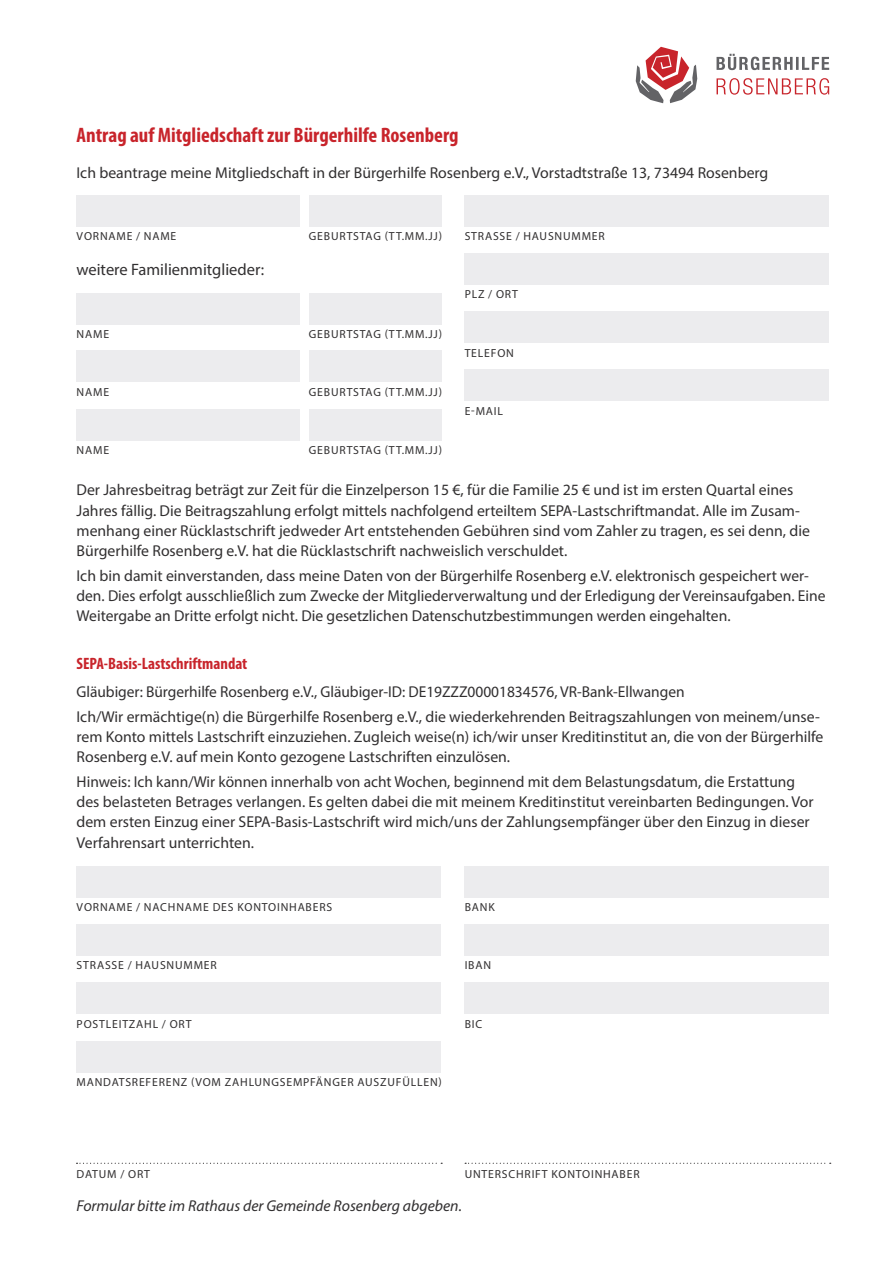
<style>
.page{position:relative;width:893px;height:1263px;background:#fff}
.page>*{position:absolute;margin:0;border:0;box-sizing:border-box;transform-origin:0 0}
.t1{font:700 condensed 21px "Myriad Pro";color:#c8242b}
.t2{font:700 condensed 16.5px "Myriad Pro";color:#c8242b}
.t3{font:16.5px "Myriad Pro";color:#312f30}
.t4{font:15.75px/20.2px "Myriad Pro";color:#312f30}
.t5{font:italic 15.75px "Myriad Pro";color:#312f30}
.t6{font:11.7px "Myriad Pro";letter-spacing:.07em;color:#312f30}
</style>
<div class="page">
<svg style="left:636px;top:47px;width:61px;height:56px"></svg>
<svg style="left:716px;top:78px;width:113px;height:17px"></svg>
<svg style="left:716px;top:54px;width:113px;height:16px"></svg>
<div style="left:77px;top:195px;width:223px;height:32px;background:#ececee"></div>
<div style="left:77px;top:865px;width:364px;height:32px;background:#ececee"></div>
<div style="left:465px;top:865px;width:364px;height:32px;background:#ececee"></div>
<div style="left:77px;top:924px;width:364px;height:31px;background:#ececee"></div>
<div style="left:465px;top:924px;width:364px;height:31px;background:#ececee"></div>
<div style="left:77px;top:982px;width:364px;height:32px;background:#ececee"></div>
<div style="left:77px;top:1041px;width:364px;height:32px;background:#ececee"></div>
<div style="left:465px;top:982px;width:364px;height:32px;background:#ececee"></div>
<div style="left:77px;top:293px;width:223px;height:31px;background:#ececee"></div>
<div style="left:77px;top:350px;width:223px;height:32px;background:#ececee"></div>
<div style="left:77px;top:409px;width:223px;height:32px;background:#ececee"></div>
<div style="left:309px;top:195px;width:132px;height:32px;background:#ececee"></div>
<div style="left:309px;top:293px;width:132px;height:31px;background:#ececee"></div>
<div style="left:309px;top:350px;width:132px;height:32px;background:#ececee"></div>
<div style="left:309px;top:409px;width:132px;height:32px;background:#ececee"></div>
<div style="left:465px;top:195px;width:364px;height:32px;background:#ececee"></div>
<div style="left:465px;top:311px;width:364px;height:32px;background:#ececee"></div>
<div style="left:465px;top:253px;width:364px;height:32px;background:#ececee"></div>
<div style="left:465px;top:369px;width:364px;height:32px;background:#ececee"></div>
<svg style="left:77px;top:1163px;width:365px;height:1px"></svg>
<svg style="left:465px;top:1163px;width:366px;height:1px"></svg>
<h1 class="t1" style="left:77px;top:122px;width:383px">Antrag auf Mitgliedschaft zur Bürgerhilfe Rosenberg</h1>
<p class="t4" style="left:77px;top:163px;width:693px">Ich beantrage meine Mitgliedschaft in der Bürgerhilfe Rosenberg e.V., Vorstadtstraße 13, 73494 Rosenberg</p>
<p class="t6" style="left:77px;top:229px;width:101px">VORNAME / NAME</p>
<p class="t6" style="left:309px;top:229px;width:135px">GEBURTSTAG (TT.MM.JJ)</p>
<p class="t6" style="left:465px;top:229px;width:142px">STRASSE / HAUSNUMMER</p>
<p class="t3" style="left:77px;top:259px;width:189px">weitere Familienmitglieder:</p>
<p class="t6" style="left:465px;top:287px;width:55px">PLZ / ORT</p>
<p class="t6" style="left:77px;top:327px;width:34px">NAME</p>
<p class="t6" style="left:309px;top:327px;width:135px">GEBURTSTAG (TT.MM.JJ)</p>
<p class="t6" style="left:465px;top:346px;width:51px">TELEFON</p>
<p class="t6" style="left:77px;top:385px;width:34px">NAME</p>
<p class="t6" style="left:309px;top:385px;width:135px">GEBURTSTAG (TT.MM.JJ)</p>
<p class="t6" style="left:465px;top:404px;width:40px">E-MAIL</p>
<p class="t6" style="left:77px;top:443px;width:34px">NAME</p>
<p class="t6" style="left:309px;top:443px;width:135px">GEBURTSTAG (TT.MM.JJ)</p>
<p class="t4" style="left:77px;top:480px;width:735px">Der Jahresbeitrag beträgt zur Zeit für die Einzelperson 15 €, für die Familie 25 € und ist im ersten Quartal eines Jahres fällig. Die Beitragszahlung erfolgt mittels nachfolgend erteiltem SEPA-Lastschriftmandat. Alle im Zusam&shy;menhang einer Rücklastschrift jedweder Art entstehenden Gebühren sind vom Zahler zu tragen, es sei denn, die Bürgerhilfe Rosenberg e.V. hat die Rücklastschrift nachweislich verschuldet.</p>
<p class="t4" style="left:77px;top:565px;width:751px">Ich bin damit einverstanden, dass meine Daten von der Bürgerhilfe Rosenberg e.V. elektronisch gespeichert wer&shy;den. Dies erfolgt ausschließlich zum Zwecke der Mitgliederverwaltung und der Erledigung der Vereinsaufgaben. Eine<br>Weitergabe an Dritte erfolgt nicht. Die gesetzlichen Datenschutzbestimmungen werden eingehalten.</p>
<p class="t2" style="left:77px;top:653px;width:172px">SEPA-Basis-Lastschriftmandat</p>
<p class="t4" style="left:77px;top:679px;width:745px;line-height:24.5px">Gläubiger: Bürgerhilfe Rosenberg e.V., Gläubiger-ID: DE19ZZZ00001834576, VR-Bank-Ellwangen<br>Ich/Wir ermächtige(n) die Bürgerhilfe Rosenberg e.V., die wiederkehrenden Beitragszahlungen von meinem/unse-</p>
<p class="t4" style="left:77px;top:726px;width:748px">rem Konto mittels Lastschrift einzuziehen. Zugleich weise(n) ich/wir unser Kreditinstitut an, die von der Bürgerhilfe<br>Rosenberg e.V. auf mein Konto gezogene Lastschriften einzulösen.</p>
<p class="t4" style="left:77px;top:771px;width:738px">Hinweis: Ich kann/Wir können innerhalb von acht Wochen, beginnend mit dem Belastungsdatum, die Erstattung des belasteten Betrages verlangen. Es gelten dabei die mit meinem Kreditinstitut vereinbarten Bedingungen. Vor dem ersten Einzug einer SEPA-Basis-Lastschrift wird mich/uns der Zahlungsempfänger über den Einzug in dieser Verfahrensart unterrichten.</p>
<p class="t6" style="left:77px;top:900px;width:257px">VORNAME / NACHNAME DES KONTOINHABERS</p>
<p class="t6" style="left:465px;top:900px;width:31px">BANK</p>
<p class="t6" style="left:77px;top:958px;width:142px">STRASSE / HAUSNUMMER</p>
<p class="t6" style="left:465px;top:958px;width:28px">IBAN</p>
<p class="t6" style="left:77px;top:1016px;width:117px">POSTLEITZAHL / ORT</p>
<p class="t6" style="left:77px;top:1075px;width:367px">MANDATSREFERENZ (VOM ZAHLUNGSEMPFÄNGER AUSZUFÜLLEN)</p>
<p class="t6" style="left:465px;top:1016px;width:19px">BIC</p>
<p class="t6" style="left:77px;top:1167px;width:75px">DATUM / ORT</p>
<p class="t6" style="left:465px;top:1167px;width:176px">UNTERSCHRIFT KONTOINHABER</p>
<p class="t5" style="left:77px;top:1196px;width:387px">Formular bitte im Rathaus der Gemeinde Rosenberg abgeben.</p>
</div>
